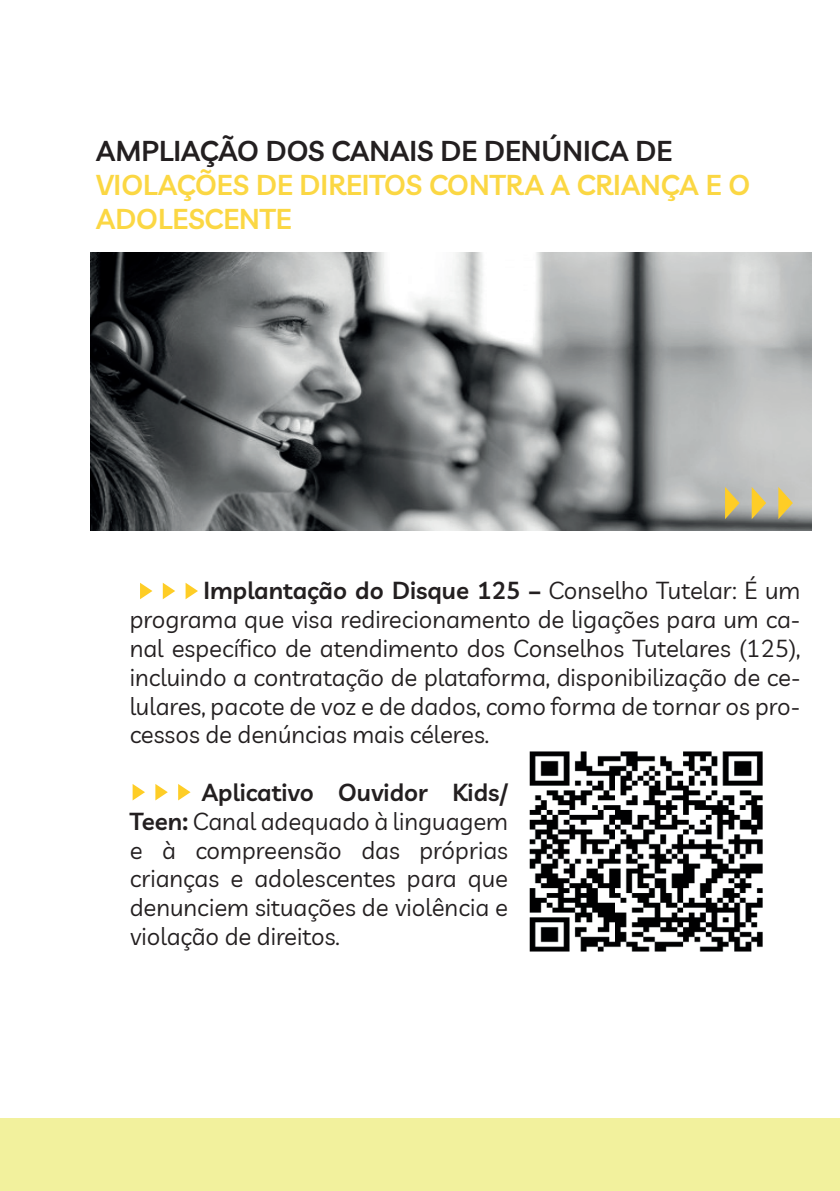
<style>
.page{position:relative;width:840px;height:1191px;background:#fff}
.page>*{position:absolute;margin:0;border:0;box-sizing:border-box;transform-origin:0 0}
.t1{font:600 28px/33.6px "Livvic";color:#fbd743}
.t2{font:600 28px "Livvic";color:#231f20}
.t3{font:24px/28.8px "Livvic";color:#231f20;text-align:justify}
.s1{font-weight:600}
</style>
<div class="page">
<svg style="left:132px;top:784px;width:13px;height:16px"></svg>
<svg style="left:155px;top:784px;width:13px;height:16px"></svg>
<svg style="left:178px;top:784px;width:12px;height:16px"></svg>
<div style="left:0;top:1118px;width:839px;height:73px;background:#f2f19d"></div>
<img style="left:529px;top:751px;width:234px;height:201px">
<img style="left:90px;top:252px;width:721px;height:279px">
<svg style="left:724px;top:487px;width:15px;height:32px"></svg>
<svg style="left:751px;top:487px;width:14px;height:32px"></svg>
<svg style="left:778px;top:487px;width:14px;height:32px"></svg>
<svg style="left:140px;top:583px;width:12px;height:16px"></svg>
<svg style="left:163px;top:583px;width:12px;height:16px"></svg>
<svg style="left:185px;top:583px;width:13px;height:16px"></svg>
<p class="t2" style="left:96px;top:130px;width:577px">AMPLIAÇÃO DOS CANAIS DE DENÚNICA DE</p>
<p class="t1" style="left:96px;top:166px;width:655px">VIOLAÇÕES DE DIREITOS CONTRA A CRIANÇA E O<br>ADOLESCENTE</p>
<p class="t3" style="left:130px;top:575px;width:672px;text-indent:74px"><span class="s1">Implantação do Disque 125 –</span> Conselho Tutelar: É um programa que visa redirecionamento de ligações para um ca&shy;nal específico de atendimento dos Conselhos Tutelares (125), incluindo a contratação de plataforma, disponibilização de ce&shy;lulares, pacote de voz e de dados, como forma de tornar os pro&shy;cessos de denúncias mais céleres.</p>
<p class="t3" style="left:130px;top:776px;width:380px;text-indent:72px"><span class="s1">Aplicativo Ouvidor Kids/ Teen:</span> Canal adequado à linguagem e à compreensão das próprias crianças e adolescentes para que denunciem situações de violência e violação de direitos.</p>
</div>
